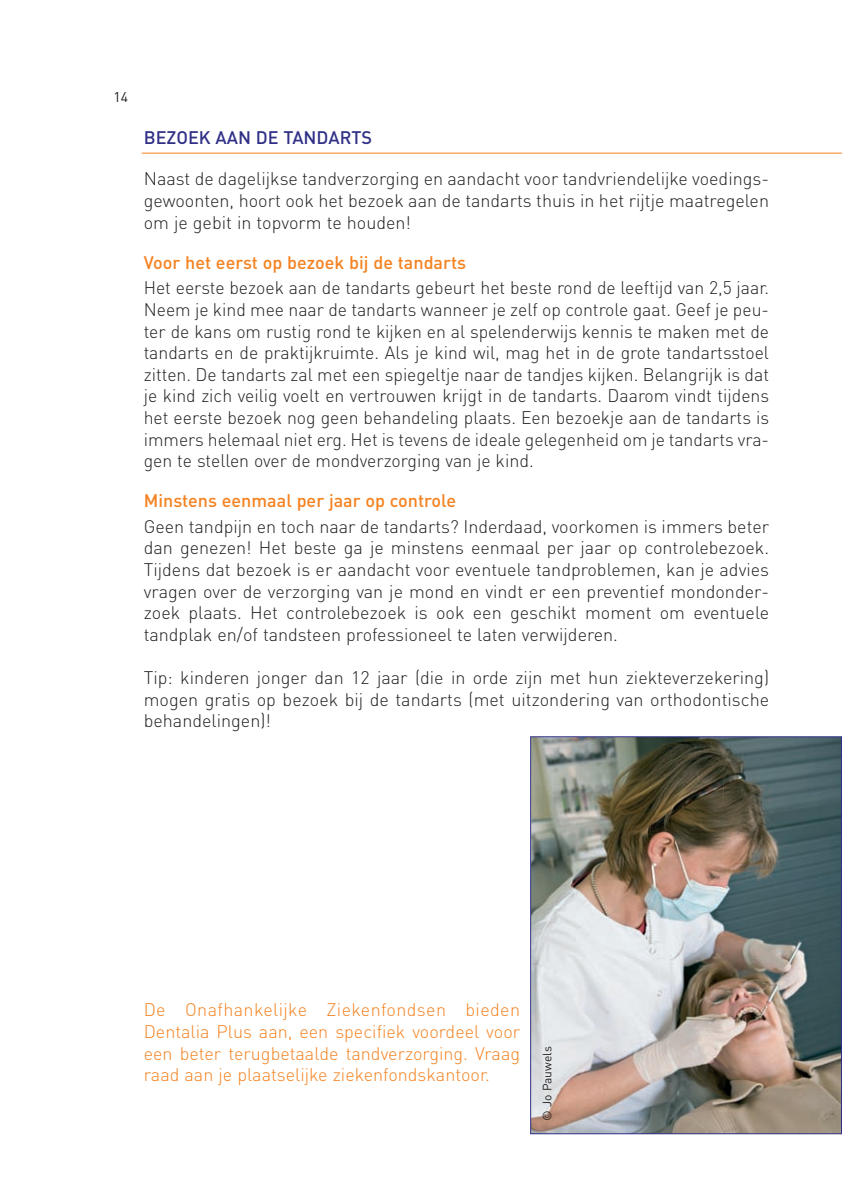
<style>
.page{position:relative;width:842px;height:1191px;background:#fff}
.page>*{position:absolute;margin:0;border:0;box-sizing:border-box;transform-origin:0 0}
.t1{font:300 18px/21.6px "DIN";color:#231f20;text-align:justify}
.t2{font:300 18px/21.6px "DIN";color:#f58220;text-align:justify}
.t3{font:500 18px "DIN";color:#f58220}
.t4{font:500 18px "DIN";color:#303087}
.t5{font:14px "DIN";color:#231f20}
.t6{font:12px "DIN";color:#231f20}
</style>
<div class="page">
<hr style="left:142px;top:153px;width:700px;height:1px;background:#f58220">
<img style="left:532px;top:738px;width:308px;height:394px">
<div style="left:530px;top:736px;width:312px;height:398px;border:1px solid #303087"></div>
<p class="t5" style="left:113px;top:89px;width:16px">14</p>
<p class="t4" style="left:144px;top:127px;width:230px">BEZOEK AAN DE TANDARTS</p>
<p class="t1" style="left:144px;top:168px;width:627px">Naast de dagelijkse tandverzorging en aandacht voor tandvriendelijke voedings&shy;gewoonten, hoort ook het bezoek aan de tandarts thuis in het rijtje maatregelen om je gebit in topvorm te houden!</p>
<p class="t3" style="left:144px;top:252px;width:324px">Voor het eerst op bezoek bij de tandarts</p>
<p class="t1" style="left:144px;top:277px;width:627px">Het eerste bezoek aan de tandarts gebeurt het beste rond de leeftijd van 2,5 jaar.<br>Neem je kind mee naar de tandarts wanneer je zelf op controle gaat. Geef je peu&shy;ter de kans om rustig rond te kijken en al spelenderwijs kennis te maken met de tandarts en de praktijkruimte. Als je kind wil, mag het in de grote tandartsstoel zitten. De tandarts zal met een spiegeltje naar de tandjes kijken. Belangrijk is dat je kind zich veilig voelt en vertrouwen krijgt in de tandarts. Daarom vindt tijdens het eerste bezoek nog geen behandeling plaats. Een bezoekje aan de tandarts is immers helemaal niet erg. Het is tevens de ideale gelegenheid om je tandarts vra&shy;gen te stellen over de mondverzorging van je kind.</p>
<p class="t3" style="left:144px;top:490px;width:314px">Minstens eenmaal per jaar op controle</p>
<p class="t1" style="left:144px;top:516px;width:627px">Geen tandpijn en toch naar de tandarts? Inderdaad, voorkomen is immers beter dan genezen! Het beste ga je minstens eenmaal per jaar op controlebezoek.<br>Tijdens dat bezoek is er aandacht voor eventuele tandproblemen, kan je advies vragen over de verzorging van je mond en vindt er een preventief mondonder&shy;zoek plaats. Het controlebezoek is ook een geschikt moment om eventuele tandplak en/of tandsteen professioneel te laten verwijderen.</p>
<p class="t1" style="left:144px;top:667px;width:627px">Tip: kinderen jonger dan 12 jaar (die in orde zijn met hun ziekteverzekering) mogen gratis op bezoek bij de tandarts (met uitzondering van orthodontische behandelingen)!</p>
<p class="t2" style="left:144px;top:999px;width:378px">De Onafhankelijke Ziekenfondsen bieden Dentalia Plus aan, een specifiek voordeel voor een beter terugbetaalde tandverzorging. Vraag raad aan je plaatselijke ziekenfondskantoor.</p>
<p class="t6" style="left:540px;top:1120px;width:76px;rotate:-90deg">© Jo Pauwels</p>
</div>
